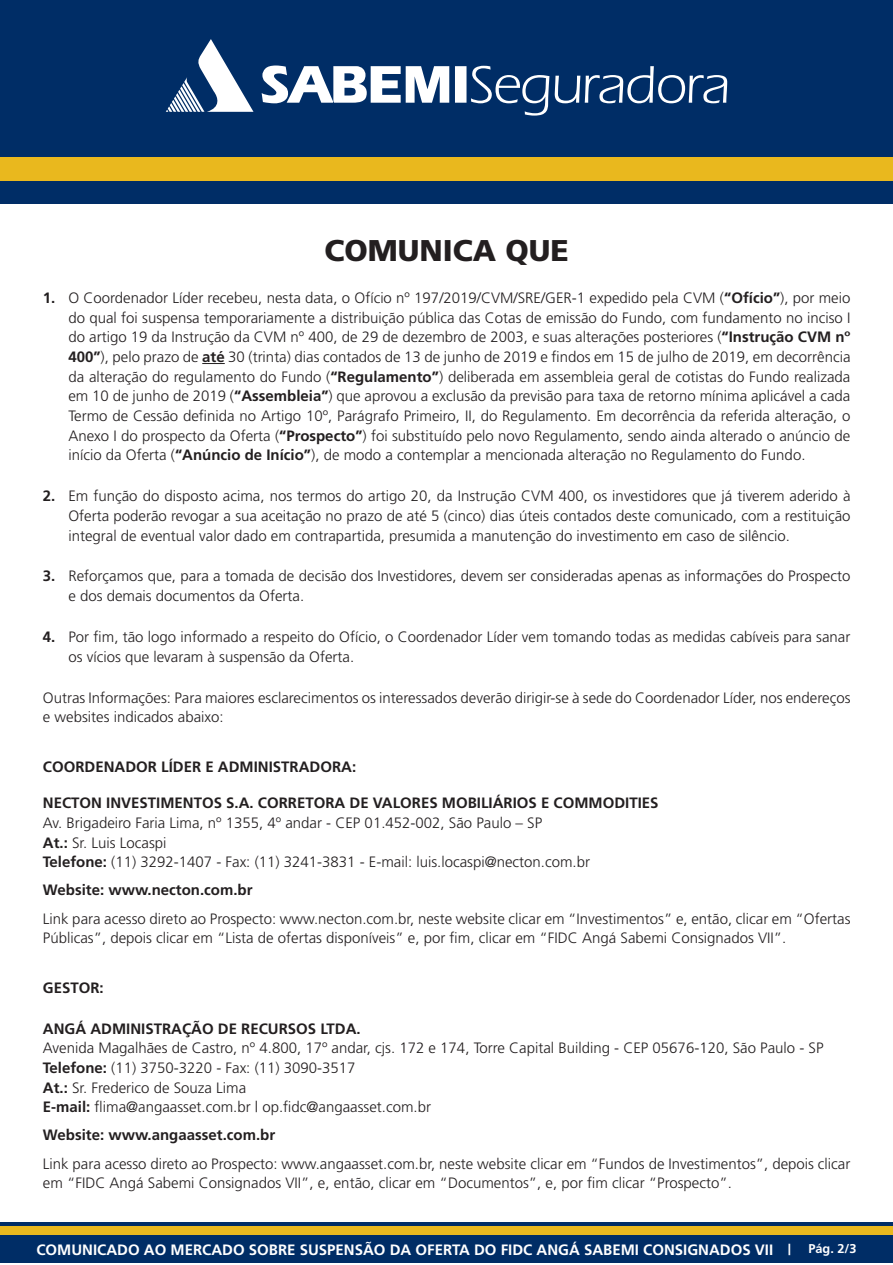
<style>
.page{position:relative;width:893px;height:1265px;background:#fff}
.page>*{position:absolute;margin:0;border:0;box-sizing:border-box;transform-origin:0 0}
.TEXTO{font:900 30px "Frutiger";color:#231f20}
.TEXTO-2{font:300 15px/19.6px "Frutiger";color:#231f20}
.TEXTO-3{font:700 15px "Frutiger";color:#231f20}
.t1{font:700 15px "Frutiger";color:#fff}
.s1{font-weight:700}
.s2{font-size:12.75px}
</style>
<div class="page">
<div style="left:0;top:0;width:893px;height:181px;background:#002d66"></div>
<div style="left:0;top:181px;width:893px;height:23px;background:#002d66"></div>
<div style="left:0;top:157px;width:893px;height:24px;background:#e9b81e"></div>
<svg style="left:166px;top:39px;width:87px;height:73px"></svg>
<svg style="left:262px;top:66px;width:465px;height:50px"></svg>
<div style="left:0;top:1222px;width:893px;height:6px;background:#002d66"></div>
<div style="left:0;top:1231px;width:893px;height:32px;background:#002d66"></div>
<div style="left:0;top:1226px;width:893px;height:9px;background:#e9b81e"></div>
<svg style="left:202px;top:363px;width:23px;height:1px"></svg>
<p class="TEXTO" style="left:325px;top:232px;width:246px">COMUNICA QUE</p>
<p class="TEXTO-2" style="left:68px;top:288px;width:784px;text-align:justify;text-indent:-26px"><span class="s1">1.</span> O Coordenador Líder recebeu, nesta data, o Ofício nº 197/2019/CVM/SRE/GER-1 expedido pela CVM (<span class="s1">“Ofício”</span>), por meio do qual foi suspensa temporariamente a distribuição pública das Cotas de emissão do Fundo, com fundamento no inciso I do artigo 19 da Instrução da CVM nº 400, de 29 de dezembro de 2003, e suas alterações posteriores (<span class="s1">“Instrução CVM nº 400”</span>), pelo prazo de <span class="s1">até</span> 30 (trinta) dias contados de 13 de junho de 2019 e findos em 15 de julho de 2019, em decorrência da alteração do regulamento do Fundo (<span class="s1">“Regulamento”</span>) deliberada em assembleia geral de cotistas do Fundo realizada em 10 de junho de 2019 (<span class="s1">“Assembleia”</span>) que aprovou a exclusão da previsão para taxa de retorno mínima aplicável a cada Termo de Cessão definida no Artigo 10º, Parágrafo Primeiro, II, do Regulamento. Em decorrência da referida alteração, o Anexo I do prospecto da Oferta (<span class="s1">“Prospecto”</span>) foi substituído pelo novo Regulamento, sendo ainda alterado o anúncio de início da Oferta (<span class="s1">“Anúncio de Início”</span>), de modo a contemplar a mencionada alteração no Regulamento do Fundo.</p>
<p class="TEXTO-2" style="left:68px;top:486px;width:784px;text-align:justify;text-indent:-26px"><span class="s1">2.</span> Em função do disposto acima, nos termos do artigo 20, da Instrução CVM 400, os investidores que já tiverem aderido à Oferta poderão revogar a sua aceitação no prazo de até 5 (cinco) dias úteis contados deste comunicado, com a restituição integral de eventual valor dado em contrapartida, presumida a manutenção do investimento em caso de silêncio.</p>
<p class="TEXTO-2" style="left:68px;top:566px;width:784px;text-indent:-26px"><span class="s1">3.</span> Reforçamos que, para a tomada de decisão dos Investidores, devem ser consideradas apenas as informações do Prospecto e dos demais documentos da Oferta.</p>
<p class="TEXTO-2" style="left:68px;top:627px;width:783px;text-indent:-26px"><span class="s1">4.</span> Por fim, tão logo informado a respeito do Ofício, o Coordenador Líder vem tomando todas as medidas cabíveis para sanar os vícios que levaram à suspensão da Oferta.</p>
<p class="TEXTO-2" style="left:43px;top:687px;width:809px">Outras Informações: Para maiores esclarecimentos os interessados deverão dirigir-se à sede do Coordenador Líder, nos endereços e websites indicados abaixo:</p>
<p class="TEXTO-3" style="left:43px;top:758px;width:315px">COORDENADOR LÍDER E ADMINISTRADORA:</p>
<p class="TEXTO-3" style="left:43px;top:794px;width:617px">NECTON INVESTIMENTOS S.A. CORRETORA DE VALORES MOBILIÁRIOS E COMMODITIES</p>
<p class="TEXTO-2" style="left:43px;top:813px;width:501px">Av. Brigadeiro Faria Lima, nº 1355, 4º andar - CEP 01.452-002, São Paulo – SP</p>
<p class="TEXTO-2" style="left:43px;top:833px;width:125px"><span class="s1">At.:</span> Sr. Luis Locaspi</p>
<p class="TEXTO-2" style="left:43px;top:852px;width:549px"><span class="s1">Telefone:</span> (11) 3292-1407 - Fax: (11) 3241-3831 - E-mail: luis.locaspi@necton.com.br</p>
<p class="TEXTO-3" style="left:43px;top:881px;width:211px">Website: www.necton.com.br</p>
<p class="TEXTO-2" style="left:43px;top:908px;width:809px">Link para acesso direto ao Prospecto: www.necton.com.br, neste website clicar em “Investimentos” e, então, clicar em “Ofertas<br>Públicas”, depois clicar em “Lista de ofertas disponíveis” e, por fim, clicar em “FIDC Angá Sabemi Consignados VII”.</p>
<p class="TEXTO-3" style="left:43px;top:979px;width:62px">GESTOR:</p>
<p class="TEXTO-3" style="left:43px;top:1019px;width:319px">ANGÁ ADMINISTRAÇÃO DE RECURSOS LTDA.</p>
<p class="TEXTO-2" style="left:43px;top:1038px;width:782px">Avenida Magalhães de Castro, nº 4.800, 17º andar, cjs. 172 e 174, Torre Capital Building - CEP 05676-120, São Paulo - SP</p>
<p class="TEXTO-2" style="left:43px;top:1058px;width:314px"><span class="s1">Telefone:</span> (11) 3750-3220 - Fax: (11) 3090-3517</p>
<p class="TEXTO-2" style="left:43px;top:1077px;width:205px"><span class="s1">At.:</span> Sr. Frederico de Souza Lima</p>
<p class="TEXTO-2" style="left:43px;top:1097px;width:390px"><span class="s1">E-mail:</span> flima@angaasset.com.br | op.fidc@angaasset.com.br</p>
<p class="TEXTO-3" style="left:43px;top:1126px;width:234px">Website: www.angaasset.com.br</p>
<p class="TEXTO-2" style="left:43px;top:1153px;width:809px">Link para acesso direto ao Prospecto: www.angaasset.com.br, neste website clicar em “Fundos de Investimentos”, depois clicar em “FIDC Angá Sabemi Consignados VII”, e, então, clicar em “Documentos”, e, por fim clicar “Prospecto”.</p>
<p class="t1" style="left:36px;top:1240px;width:822px">COMUNICADO AO MERCADO SOBRE SUSPENSÃO DA OFERTA DO FIDC ANGÁ SABEMI CONSIGNADOS VII | <span class="s2">Pág. 2/3</span></p>
</div>
